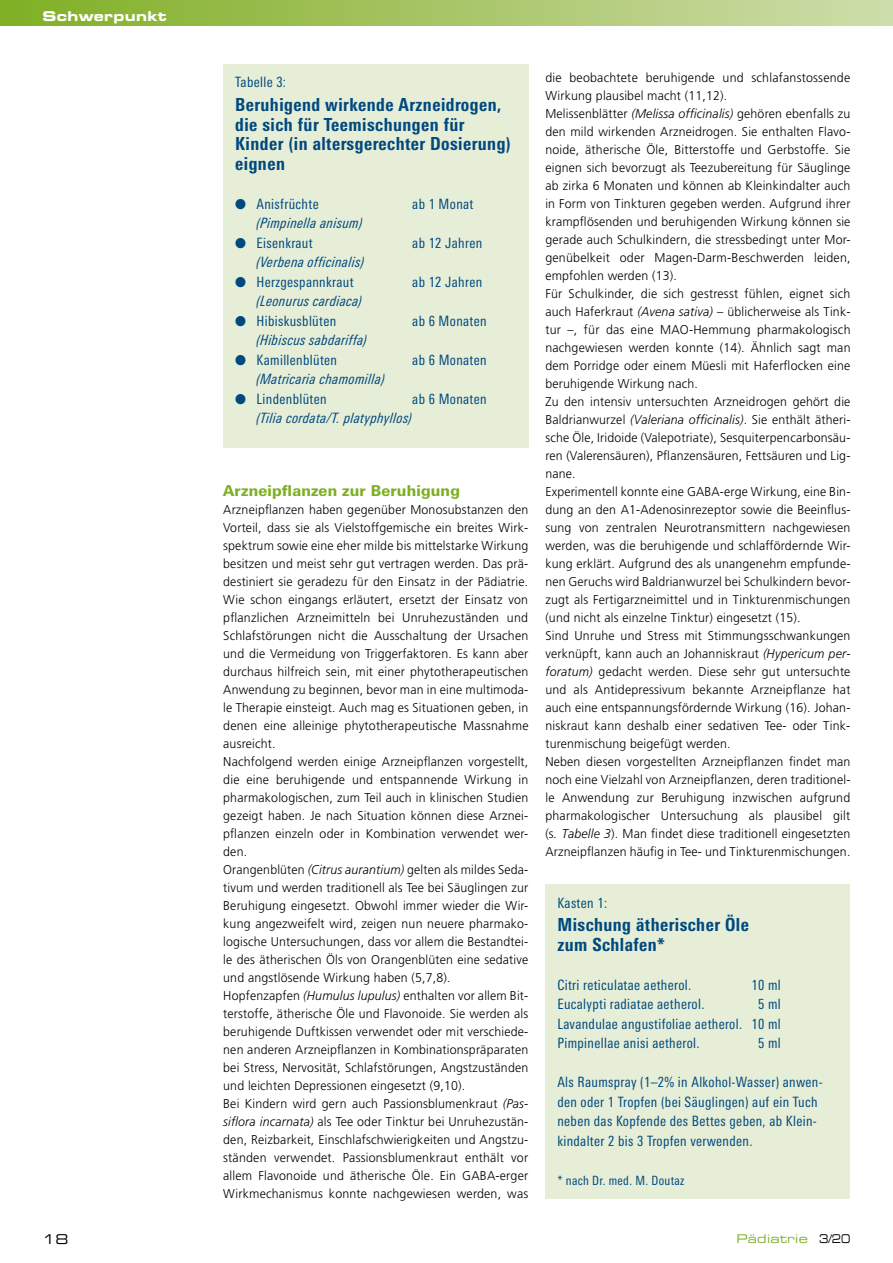
<style>
.page{position:relative;width:893px;height:1263px;background:#fff}
.page>*{position:absolute;margin:0;border:0;box-sizing:border-box;transform-origin:0 0}
.t1{font:800 condensed 18px/19.5px "Linotype Univers";letter-spacing:.025em;color:#00497f}
.t2{font:800 15px "Linotype Univers Basic";letter-spacing:.015em;color:#7daf23}
.t3{font:condensed 14.25px/19.5px "Linotype Univers";letter-spacing:.025em;color:#00497f;text-align:justify}
.t4{font:italic condensed 14.25px "Linotype Univers";letter-spacing:.025em;color:#00497f}
.t5{font:13.5px "Eurostile Bold Extended Two";letter-spacing:.02em;color:#fff}
.t6{font:13.5px "Eurostile Extended Two";color:#000}
.t7{font:300 12.75px/18px "Frutiger";letter-spacing:.015em;color:#000}
.t8{font:condensed 12.75px "Linotype Univers";letter-spacing:.025em;color:#00497f}
.t9{font:12px "Eurostile Extended Two";letter-spacing:.02em;color:#7daf23}
.s1{font-style:italic}
.s2{color:#000}
</style>
<div class="page">
<div style="left:0;top:0;width:893px;height:26px;background:linear-gradient(to right,#80ae24,#cfddab)"></div>
<div style="left:545px;top:884px;width:304px;height:315px;background:#e7eed7"></div>
<div style="left:223px;top:64px;width:305px;height:384px;background:#e7eed7"></div>
<p class="t5" style="left:43px;top:7px;width:126px">Schwerpunkt</p>
<p class="t3" style="left:235px;top:72px;width:52px">Tabelle 3:</p>
<h1 class="t1" style="left:235px;top:95px;width:277px">Beruhigend wirkende Arzneidrogen, die sich für Teemischungen für<br>Kinder (in altersgerechter Dosierung) eignen</h1>
<p class="t3" style="left:235px;top:194px;width:85px">● Anisfrüchte</p>
<p class="t3" style="left:412px;top:194px;width:63px">ab 1 Monat</p>
<p class="t4" style="left:257px;top:215px;width:108px">(Pimpinella anisum)</p>
<p class="t3" style="left:235px;top:233px;width:79px">● Eisenkraut</p>
<p class="t3" style="left:412px;top:233px;width:71px">ab 12 Jahren</p>
<p class="t4" style="left:257px;top:254px;width:109px">(Verbena officinalis)</p>
<p class="t3" style="left:235px;top:272px;width:120px">● Herzgespannkraut</p>
<p class="t3" style="left:412px;top:272px;width:71px">ab 12 Jahren</p>
<p class="t4" style="left:257px;top:293px;width:107px">(Leonurus cardiaca)</p>
<p class="t3" style="left:235px;top:311px;width:103px">● Hibiskusblüten</p>
<p class="t3" style="left:412px;top:311px;width:76px">ab 6 Monaten</p>
<p class="t4" style="left:257px;top:332px;width:112px">(Hibiscus sabdariffa)</p>
<p class="t3" style="left:235px;top:350px;width:103px">● Kamillenblüten</p>
<p class="t3" style="left:412px;top:350px;width:76px">ab 6 Monaten</p>
<p class="t4" style="left:257px;top:371px;width:130px">(Matricaria chamomilla)</p>
<p class="t3" style="left:235px;top:389px;width:93px">● Lindenblüten</p>
<p class="t3" style="left:412px;top:389px;width:76px">ab 6 Monaten</p>
<p class="t4" style="left:257px;top:410px;width:157px">(Tilia cordata/T. platyphyllos)</p>
<p class="t2" style="left:223px;top:481px;width:238px">Arzneipflanzen zur Beruhigung</p>
<p class="t7" style="left:223px;top:500px;width:307px">Arzneipflanzen haben gegenüber Monosubstanzen den Vorteil, dass sie als Vielstoffgemische ein breites Wirk&shy;spektrum sowie eine eher milde bis mittelstarke Wirkung besitzen und meist sehr gut vertragen werden. Das prä&shy;destiniert sie geradezu für den Einsatz in der Pädiatrie.<br>Wie schon eingangs erläutert, ersetzt der Einsatz von pflanzlichen Arzneimitteln bei Unruhezuständen und Schlafstörungen nicht die Ausschaltung der Ursachen und die Vermeidung von Triggerfaktoren. Es kann aber durchaus hilfreich sein, mit einer phytotherapeutischen Anwendung zu beginnen, bevor man in eine multimoda&shy;le Therapie einsteigt. Auch mag es Situationen geben, in denen eine alleinige phytotherapeutische Massnahme ausreicht.<br>Nachfolgend werden einige Arzneipflanzen vorgestellt, die eine beruhigende und entspannende Wirkung in pharmakologischen, zum Teil auch in klinischen Studien gezeigt haben. Je nach Situation können diese Arznei&shy;pflanzen einzeln oder in Kombination verwendet wer&shy;den.<br>Orangenblüten <span class="s1">(Citrus aurantium)</span> gelten als mildes Seda&shy;tivum und werden traditionell als Tee bei Säuglingen zur Beruhigung eingesetzt. Obwohl immer wieder die Wir&shy;kung angezweifelt wird, zeigen nun neuere pharmako&shy;logische Untersuchungen, dass vor allem die Bestandtei&shy;le des ätherischen Öls von Orangenblüten eine sedative und angstlösende Wirkung haben (5,7,8).<br>Hopfenzapfen <span class="s1">(Humulus lupulus)</span> enthalten vor allem Bit&shy;terstoffe, ätherische Öle und Flavonoide. Sie werden als beruhigende Duftkissen verwendet oder mit verschiede&shy;nen anderen Arzneipflanzen in Kombinationspräparaten bei Stress, Nervosität, Schlafstörungen, Angstzuständen und leichten Depressionen eingesetzt (9,10).<br>Bei Kindern wird gern auch Passionsblumenkraut <span class="s1">(Pas&shy;siflora incarnata)</span> als Tee oder Tinktur bei Unruhezustän&shy;den, Reizbarkeit, Einschlafschwierigkeiten und Angstzu&shy;ständen verwendet. Passionsblumenkraut enthält vor allem Flavonoide und ätherische Öle. Ein GABA-erger Wirkmechanismus konnte nachgewiesen werden, was</p>
<p class="t7" style="left:545px;top:68px;width:307px">die beobachtete beruhigende und schlafanstossende Wirkung plausibel macht (11,12).<br>Melissenblätter <span class="s1">(Melissa officinalis)</span> gehören ebenfalls zu den mild wirkenden Arzneidrogen. Sie enthalten Flavo&shy;noide, ätherische Öle, Bitterstoffe und Gerbstoffe. Sie eignen sich bevorzugt als Teezubereitung für Säuglinge ab zirka 6 Monaten und können ab Kleinkindalter auch in Form von Tinkturen gegeben werden. Aufgrund ihrer krampflösenden und beruhigenden Wirkung können sie gerade auch Schulkindern, die stressbedingt unter Mor&shy;genübelkeit oder Magen-Darm-Beschwerden leiden, empfohlen werden (13).<br>Für Schulkinder, die sich gestresst fühlen, eignet sich auch Haferkraut <span class="s1">(Avena sativa)</span> – üblicherweise als Tink&shy;tur –, für das eine MAO-Hemmung pharmakologisch nachgewiesen werden konnte (14). Ähnlich sagt man dem Porridge oder einem Müesli mit Haferflocken eine beruhigende Wirkung nach.<br>Zu den intensiv untersuchten Arzneidrogen gehört die Baldrianwurzel <span class="s1">(Valeriana officinalis)</span>. Sie enthält ätheri&shy;sche Öle, Iridoide (Valepotriate), Sesquiterpencarbonsäu&shy;ren (Valerensäuren), Pflanzensäuren, Fettsäuren und Lig&shy;nane.<br>Experimentell konnte eine GABA-erge Wirkung, eine Bin&shy;dung an den A1-Adenosinrezeptor sowie die Beeinflus&shy;sung von zentralen Neurotransmittern nachgewiesen werden, was die beruhigende und schlaffördernde Wir&shy;kung erklärt. Aufgrund des als unangenehm empfunde&shy;nen Geruchs wird Baldrianwurzel bei Schulkindern bevor&shy;zugt als Fertigarzneimittel und in Tinkturenmischungen (und nicht als einzelne Tinktur) eingesetzt (15).<br>Sind Unruhe und Stress mit Stimmungsschwankungen verknüpft, kann auch an Johanniskraut <span class="s1">(Hypericum per&shy;foratum)</span> gedacht werden. Diese sehr gut untersuchte und als Antidepressivum bekannte Arzneipflanze hat auch eine entspannungsfördernde Wirkung (16). Johan&shy;niskraut kann deshalb einer sedativen Tee- oder Tink&shy;turenmischung beigefügt werden.<br>Neben diesen vorgestellten Arzneipflanzen findet man noch eine Vielzahl von Arzneipflanzen, deren traditionel&shy;le Anwendung zur Beruhigung inzwischen aufgrund pharmakologischer Untersuchung als plausibel gilt (s<span class="s1">. Tabelle 3</span>). Man findet diese traditionell eingesetzten Arzneipflanzen häufig in Tee- und Tinkturenmischungen.</p>
<p class="t3" style="left:557px;top:893px;width:51px">Kasten 1:</p>
<h1 class="t1" style="left:557px;top:915px;width:193px">Mischung ätherischer Öle zum Schlafen*</h1>
<p class="t3" style="left:557px;top:975px;width:135px">Citri reticulatae aetherol.</p>
<p class="t3" style="left:752px;top:975px;width:31px">10 ml</p>
<p class="t3" style="left:557px;top:994px;width:149px">Eucalypti radiatae aetherol.</p>
<p class="t3" style="left:557px;top:994px;width:225px;text-indent:201px">5 ml Lavandulae angustifoliae aetherol. 10 ml Pimpinellae anisi aetherol.</p>
<p class="t3" style="left:758px;top:1033px;width:24px">5 ml</p>
<p class="t3" style="left:557px;top:1072px;width:267px;text-align:left">Als Raumspray (1–2% in Alkohol-Wasser) anwen&shy;den oder 1 Tropfen (bei Säuglingen) auf ein Tuch neben das Kopfende des Bettes geben, ab Klein&shy;kindalter 2 bis 3 Tropfen verwenden.</p>
<p class="t8" style="left:557px;top:1173px;width:128px">* nach Dr. med. M. Doutaz</p>
<p class="t6" style="left:43px;top:1230px;width:28px">18</p>
<p class="t9" style="left:736px;top:1230px;width:116px">Pädiatrie <span class="s2">3/20</span></p>
</div>
